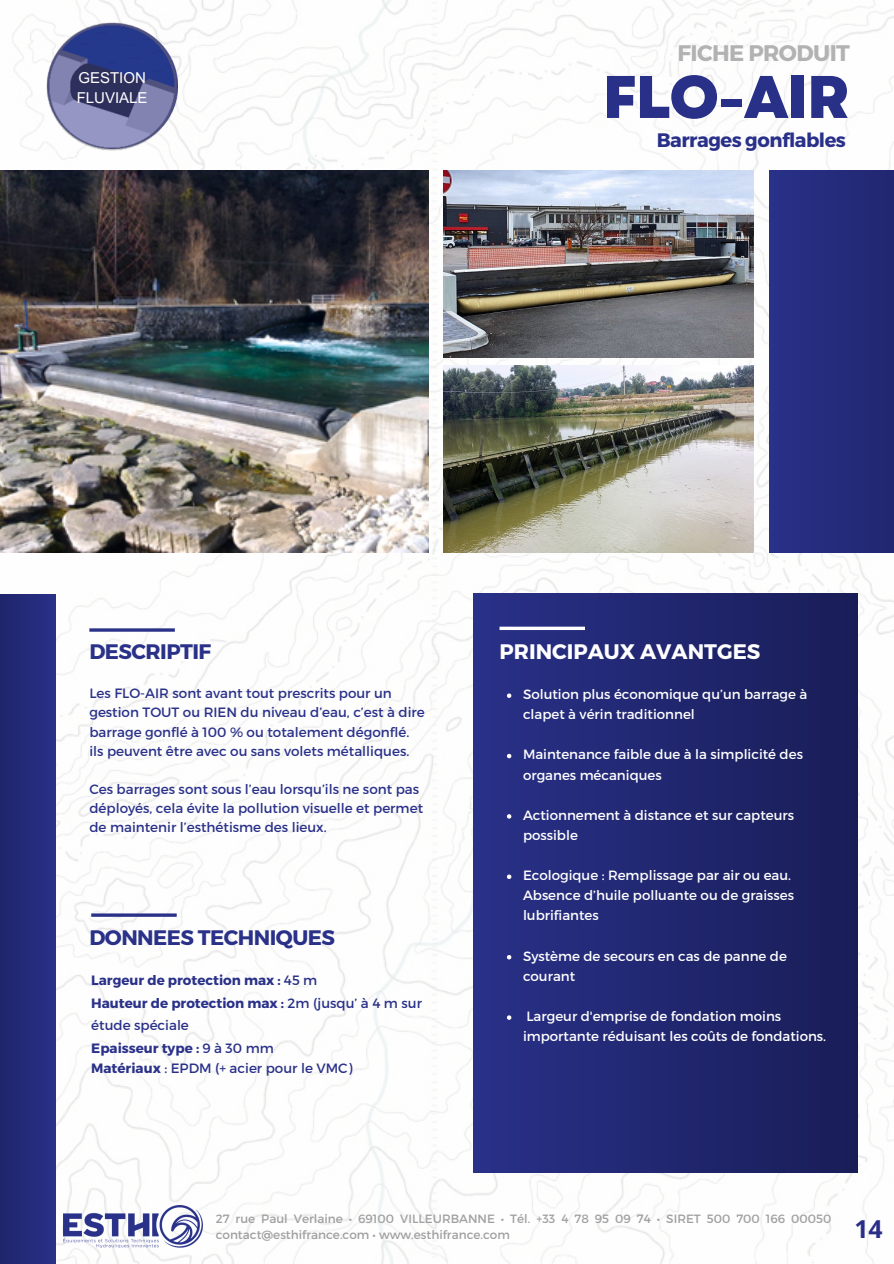
<style>
.page{position:relative;width:894px;height:1264px;background:#fff}
.page>*{position:absolute;margin:0;border:0;box-sizing:border-box;transform-origin:0 0}
.t1{font:800 60px "Garet";letter-spacing:-.025em;color:#293088}
.t2{font:700 24.75px "Open Sans";color:#2b2e88}
.t3{font:700 22.5px "Montserrat";letter-spacing:-.025em;color:#b2b2b2}
.t4{font:700 21px "Montserrat";letter-spacing:-.025em;color:#2a3189}
.t5{font:700 21px "Montserrat";color:#fff}
.t6{font:700 19.5px "Montserrat";letter-spacing:-.025em;color:#293089}
.t7{font:15px/20.2px "Arial MT Pro";color:#fff}
.t8{font:13.5px/19.2px "Montserrat";color:#2a3189}
.t9{font:700 13.5px/22.5px "Montserrat";color:#2a3189}
.t10{font:13.35px/20.1px "Montserrat";color:#fff}
.t11{font:12px/16px "Montserrat";color:#a0a0a2}
.s1{font-weight:400}
.s2{font-weight:700}
</style>
<div class="page">
<img style="left:12px;top:0;width:881px;height:1263px">
<img style="left:0;top:170px;width:428px;height:383px">
<div style="left:769px;top:171px;width:124px;height:381px;background:#252c7c"></div>
<div style="left:473px;top:593px;width:384px;height:579px;background:linear-gradient(to right,#293189,#191d57)"></div>
<div style="left:0;top:594px;width:55px;height:669px;background:linear-gradient(to right,#1f256b,#293188)"></div>
<hr style="left:89px;top:628px;width:86px;height:3px;background:#2a3189">
<hr style="left:91px;top:913px;width:86px;height:3px;background:#2a3189">
<img style="left:443px;top:366px;width:310px;height:186px">
<img style="left:443px;top:171px;width:310px;height:186px">
<svg style="left:499px;top:626px;width:86px;height:4px"></svg>
<img style="left:64px;top:1205px;width:138px;height:42px">
<img style="left:45px;top:20px;width:135px;height:133px">
<svg style="left:506px;top:693px;width:5px;height:5px"></svg>
<svg style="left:506px;top:753px;width:5px;height:5px"></svg>
<svg style="left:506px;top:814px;width:5px;height:4px"></svg>
<svg style="left:506px;top:874px;width:5px;height:5px"></svg>
<svg style="left:506px;top:955px;width:5px;height:4px"></svg>
<svg style="left:506px;top:1015px;width:5px;height:4px"></svg>
<h3 class="t7" style="left:77px;top:69px;width:72px">GESTION<br>FLUVIALE</h3>
<p class="t3" style="left:677px;top:39px;width:174px">FICHE PRODUIT</p>
<h2 class="t1" style="left:602px;top:54px;width:249px">FLO-AIR</h2>
<h1 class="t6" style="left:656px;top:127px;width:191px">Barrages gonflables</h1>
<p class="t4" style="left:89px;top:638px;width:123px">DESCRIPTIF</p>
<p class="t5" style="left:499px;top:638px;width:262px">PRINCIPAUX AVANTGES</p>
<p class="t8" style="left:89px;top:683px;width:337px">Les FLO-AIR sont avant tout prescrits pour un gestion TOUT ou RIEN du niveau d’eau, c’est à dire barrage gonflé à 100 % ou totalement dégonflé. ils peuvent être avec ou sans volets métalliques.</p>
<h4 class="t8" style="left:89px;top:779px;width:335px">Ces barrages sont sous l’eau lorsqu’ils ne sont pas déployés, cela évite la pollution visuelle et permet de maintenir l’esthétisme des lieux.</h4>
<p class="t4" style="left:89px;top:924px;width:247px">DONNEES TECHNIQUES</p>
<p class="t9" style="left:91px;top:968px;width:227px">Largeur de protection max : <span class="s1">45 m</span></p>
<p class="t9" style="left:91px;top:990px;width:332px">Hauteur de protection max : <span class="s1">2m (jusqu’ à 4 m sur étude spéciale<br></span>Epaisseur type : <span class="s1">9 à 30 mm</span></p>
<p class="t8" style="left:91px;top:1057px;width:262px"><span class="s2">Matériaux</span> : EPDM (+ acier pour le VMC)</p>
<h2 class="t10" style="left:523px;top:683px;width:286px">Solution plus économique qu’un barrage à clapet à vérin traditionnel</h2>
<h5 class="t10" style="left:523px;top:744px;width:281px">Maintenance faible due à la simplicité des organes mécaniques</h5>
<h5 class="t10" style="left:523px;top:804px;width:272px">Actionnement à distance et sur capteurs possible</h5>
<h2 class="t10" style="left:523px;top:864px;width:272px">Ecologique : Remplissage par air ou eau.<br>Absence d’huile polluante ou de graisses lubrifiantes</h2>
<p class="t10" style="left:523px;top:945px;width:265px">Système de secours en cas de panne de courant</p>
<h5 class="t10" style="left:523px;top:1005px;width:304px">Largeur d'emprise de fondation moins importante réduisant les coûts de fondations.</h5>
<h2 class="t11" style="left:216px;top:1209px;width:617px">27 rue Paul Verlaine • 69100 VILLEURBANNE • Tél. +33 4 78 95 09 74 • SIRET 500 700 166 00050 contact@esthifrance.com • www.esthifrance.com</h2>
<p class="t2" style="left:854px;top:1211px;width:30px">14</p>
</div>
